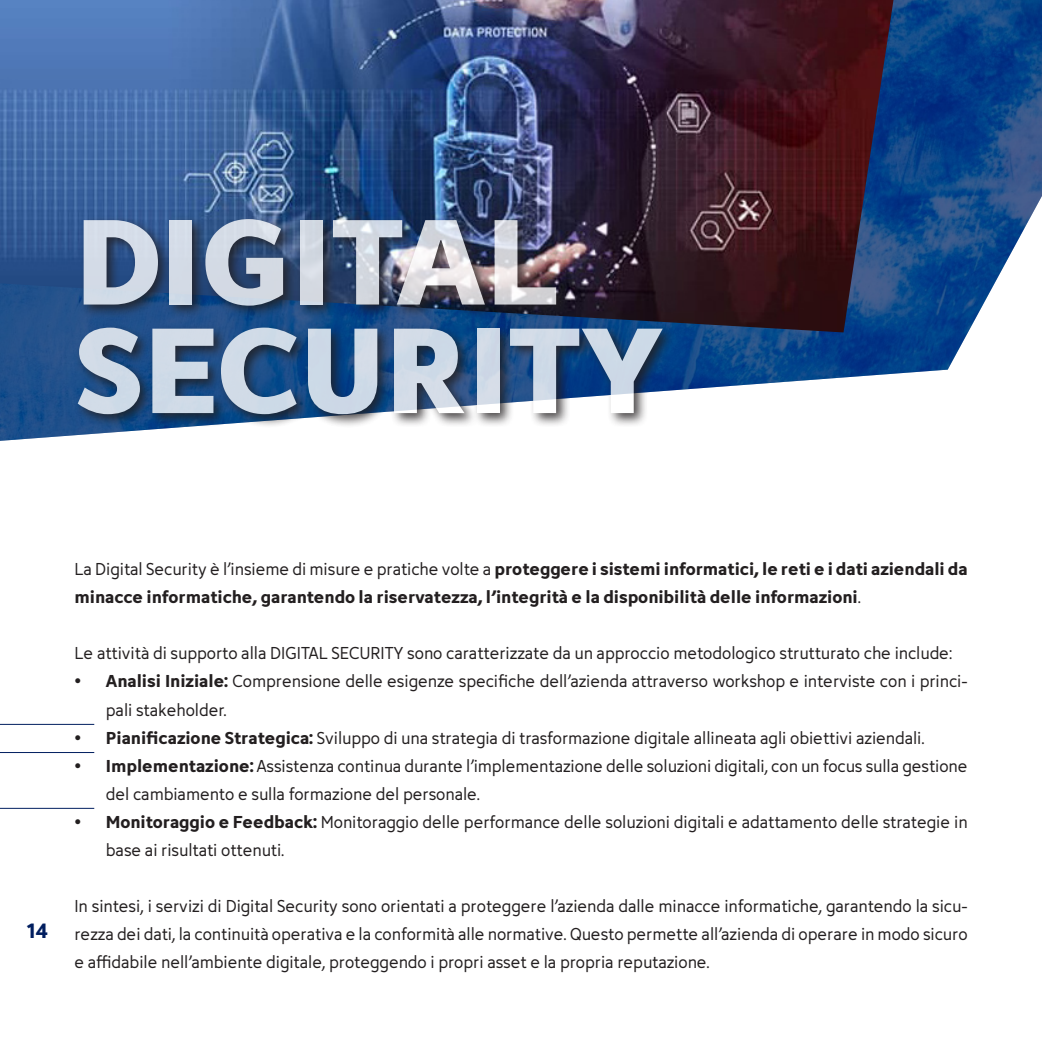
<style>
.page{position:relative;width:1042px;height:1042px;background:#fff}
.page>*{position:absolute;margin:0;border:0;box-sizing:border-box;transform-origin:0 0}
.t1{font:900 122.5px/108.5px "Avancement 2020";color:#fff}
.t2{font:700 21px "Avancement 2020";color:#011e5f}
.t3{font:17.5px/28px "Avancement 2020";color:#231f20}
.t4{font:700 17.5px/28px "Avancement 2020";color:#231f20}
.s1{font-weight:400}
.s2{font-weight:700}
</style>
<div class="page">
<img style="left:0;top:0;width:1042px;height:441px">
<img style="left:0;top:0;width:893px;height:332px">
<img style="left:74px;top:215px;width:602px;height:213px">
<hr style="left:0;top:724px;width:94px;height:1px;background:#011e5f">
<hr style="left:0;top:752px;width:94px;height:1px;background:#011e5f">
<hr style="left:0;top:808px;width:94px;height:1px;background:#011e5f">
<h1 class="t1" style="left:74px;top:200px;width:591px">DIGITAL<br>SECURITY</h1>
<p class="t2" style="left:26px;top:912px;width:23px">14</p>
<p class="t4" style="left:74px;top:554px;width:894px"><span class="s1">La Digital Security è l’insieme di misure e pratiche volte a</span> proteggere i sistemi informatici, le reti e i dati aziendali da minacce informatiche, garantendo la riservatezza, l’integrità e la disponibilità delle informazioni<span class="s1">.</span></p>
<p class="t3" style="left:74px;top:639px;width:879px">Le attività di supporto alla DIGITAL SECURITY sono caratterizzate da un approccio metodologico strutturato che include:</p>
<p class="t3" style="left:106px;top:667px;width:863px;text-indent:-32px"><span class="s2">• Analisi Iniziale:</span> Comprensione delle esigenze specifiche dell’azienda attraverso workshop e interviste con i princi&shy;pali stakeholder.</p>
<p class="t3" style="left:74px;top:723px;width:852px"><span class="s2">• Pianificazione Strategica:</span> Sviluppo di una strategia di trasformazione digitale allineata agli obiettivi aziendali.</p>
<p class="t3" style="left:106px;top:751px;width:863px;text-indent:-32px"><span class="s2">• Implementazione:</span> Assistenza continua durante l’implementazione delle soluzioni digitali, con un focus sulla gestione del cambiamento e sulla formazione del personale.</p>
<p class="t3" style="left:106px;top:807px;width:863px;text-indent:-32px"><span class="s2">• Monitoraggio e Feedback:</span> Monitoraggio delle performance delle soluzioni digitali e adattamento delle strategie in base ai risultati ottenuti.</p>
<p class="t3" style="left:74px;top:891px;width:894px;text-align:justify">In sintesi, i servizi di Digital Security sono orientati a proteggere l’azienda dalle minacce informatiche, garantendo la sicu&shy;rezza dei dati, la continuità operativa e la conformità alle normative. Questo permette all’azienda di operare in modo sicuro e affidabile nell’ambiente digitale, proteggendo i propri asset e la propria reputazione.</p>
</div>
